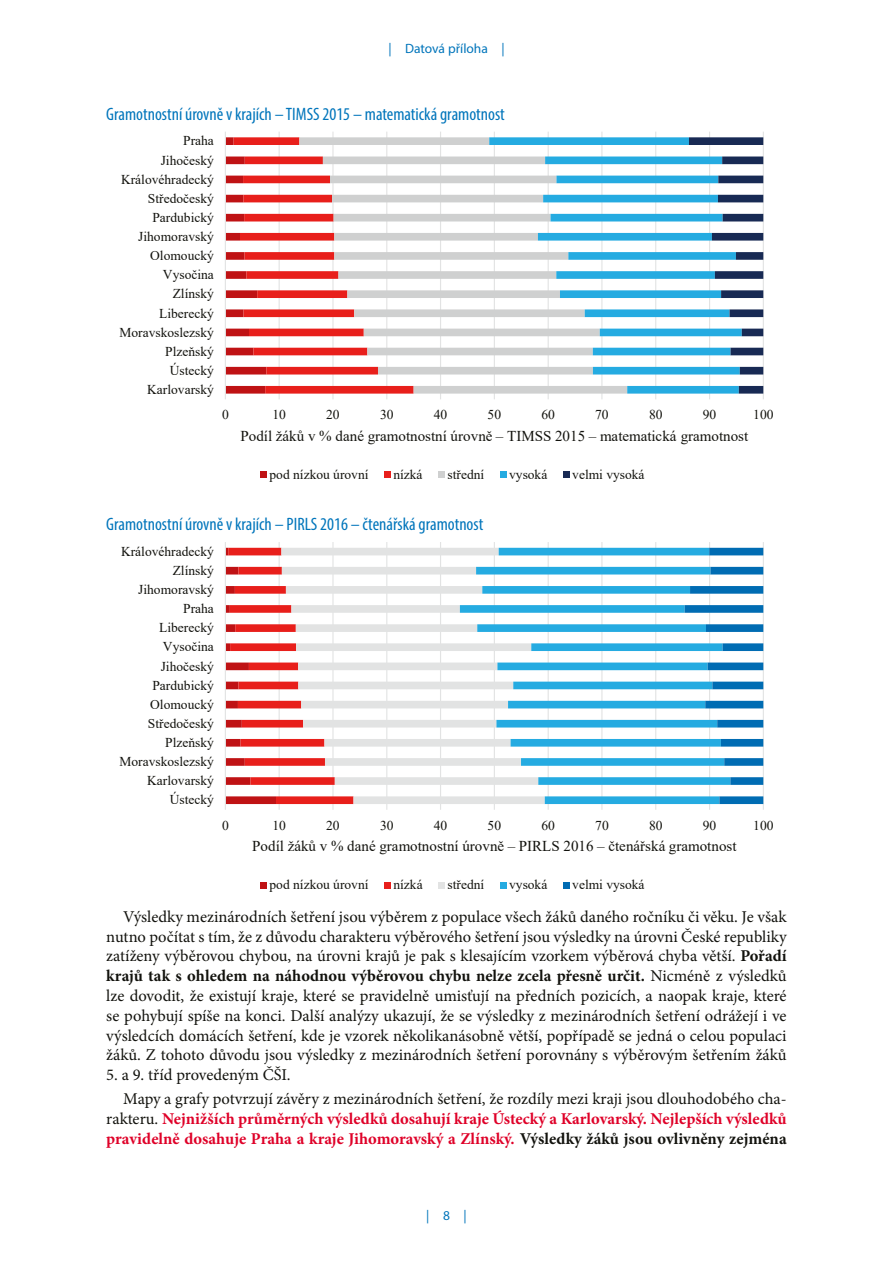
<style>
.page{position:relative;width:893px;height:1263px;background:#fff}
.page>*{position:absolute;margin:0;border:0;box-sizing:border-box;transform-origin:0 0}
.t1{font:condensed 18px "Myriad Pro";color:#0075bb}
.TEXT{font:16.5px/19.8px "Minion Pro";color:#12120d;text-align:justify}
.TEXT-2{font:700 16.5px/19.8px "Minion Pro";color:#df0028;text-align:justify}
.t2{font:15px "Times New Roman";color:#12120d}
.t3{font:13.5px "Times New Roman";color:#12120d}
.t4{font:13.5px "Myriad Pro";color:#0075bb}
.s1{font-weight:700}
.s2{font-weight:400;color:#12120d}
.s3{color:#12120d}
</style>
<div class="page">
<hr style="left:279px;top:132px;width:1px;height:267px;background:#e2e3e3">
<hr style="left:332px;top:132px;width:2px;height:267px;background:#e2e3e3">
<hr style="left:386px;top:132px;width:1px;height:267px;background:#e2e3e3">
<hr style="left:440px;top:132px;width:1px;height:267px;background:#e2e3e3">
<hr style="left:494px;top:132px;width:1px;height:267px;background:#e2e3e3">
<hr style="left:548px;top:132px;width:1px;height:267px;background:#e2e3e3">
<hr style="left:601px;top:132px;width:1px;height:267px;background:#e2e3e3">
<hr style="left:655px;top:132px;width:1px;height:267px;background:#e2e3e3">
<hr style="left:709px;top:132px;width:1px;height:267px;background:#e2e3e3">
<hr style="left:763px;top:132px;width:1px;height:267px;background:#e2e3e3">
<svg style="left:226px;top:137px;width:8px;height:257px"></svg>
<svg style="left:234px;top:137px;width:65px;height:257px"></svg>
<svg style="left:299px;top:137px;width:190px;height:257px"></svg>
<svg style="left:489px;top:137px;width:200px;height:257px"></svg>
<svg style="left:689px;top:137px;width:74px;height:257px"></svg>
<hr style="left:225px;top:132px;width:1px;height:267px;background:#e2e3e3">
<div style="left:260px;top:471px;width:7px;height:7px;background:#bf1214"></div>
<div style="left:384px;top:471px;width:7px;height:7px;background:#e81f1b"></div>
<div style="left:438px;top:471px;width:7px;height:7px;background:#cfd0d0"></div>
<div style="left:500px;top:471px;width:6px;height:7px;background:#25abe1"></div>
<div style="left:563px;top:471px;width:6px;height:7px;background:#182a54"></div>
<hr style="left:279px;top:542px;width:1px;height:268px;background:#e2e3e3">
<hr style="left:332px;top:542px;width:2px;height:268px;background:#e2e3e3">
<hr style="left:386px;top:542px;width:1px;height:268px;background:#e2e3e3">
<hr style="left:440px;top:542px;width:1px;height:268px;background:#e2e3e3">
<hr style="left:494px;top:542px;width:1px;height:268px;background:#e2e3e3">
<hr style="left:548px;top:542px;width:1px;height:268px;background:#e2e3e3">
<hr style="left:601px;top:542px;width:1px;height:268px;background:#e2e3e3">
<hr style="left:655px;top:542px;width:1px;height:268px;background:#e2e3e3">
<hr style="left:709px;top:542px;width:1px;height:268px;background:#e2e3e3">
<hr style="left:763px;top:542px;width:1px;height:268px;background:#e2e3e3">
<svg style="left:226px;top:548px;width:55px;height:256px"></svg>
<svg style="left:281px;top:548px;width:179px;height:256px"></svg>
<svg style="left:460px;top:548px;width:225px;height:256px"></svg>
<svg style="left:685px;top:548px;width:78px;height:256px"></svg>
<hr style="left:225px;top:542px;width:1px;height:268px;background:#e2e3e3">
<div style="left:260px;top:882px;width:7px;height:6px;background:#bf1214"></div>
<div style="left:384px;top:882px;width:7px;height:6px;background:#e81f1b"></div>
<div style="left:438px;top:882px;width:7px;height:6px;background:#e2e3e3"></div>
<svg style="left:500px;top:882px;width:6px;height:6px"></svg>
<svg style="left:563px;top:882px;width:6px;height:6px"></svg>
<p class="t4" style="left:388px;top:40px;width:118px">| Datová příloha |</p>
<p class="t1" style="left:106px;top:103px;width:400px">Gramotnostní úrovně v krajích – TIMSS 2015 – matematická gramotnost</p>
<p class="t3" style="left:183px;top:131px;width:32px">Praha</p>
<p class="t3" style="left:161px;top:151px;width:55px">Jihočeský</p>
<p class="t3" style="left:121px;top:170px;width:94px">Královéhradecký</p>
<p class="t3" style="left:148px;top:189px;width:67px">Středočeský</p>
<p class="t3" style="left:152px;top:208px;width:63px">Pardubický</p>
<p class="t3" style="left:138px;top:227px;width:77px">Jihomoravský</p>
<p class="t3" style="left:150px;top:246px;width:65px">Olomoucký</p>
<p class="t3" style="left:163px;top:265px;width:53px">Vysočina</p>
<p class="t3" style="left:173px;top:284px;width:43px">Zlínský</p>
<p class="t3" style="left:159px;top:303px;width:56px">Liberecký</p>
<p class="t3" style="left:119px;top:323px;width:96px">Moravskoslezský</p>
<p class="t3" style="left:165px;top:342px;width:50px">Plzeňský</p>
<p class="t3" style="left:170px;top:361px;width:46px">Ústecký</p>
<p class="t3" style="left:147px;top:380px;width:68px">Karlovarský</p>
<p class="t3" style="left:222px;top:405px;width:8px">0</p>
<p class="t3" style="left:272px;top:405px;width:15px">10</p>
<p class="t3" style="left:326px;top:405px;width:15px">20</p>
<p class="t3" style="left:380px;top:405px;width:15px">30</p>
<p class="t3" style="left:434px;top:405px;width:15px">40</p>
<p class="t3" style="left:488px;top:405px;width:15px">50</p>
<p class="t3" style="left:541px;top:405px;width:15px">60</p>
<p class="t3" style="left:595px;top:405px;width:15px">70</p>
<p class="t3" style="left:649px;top:405px;width:15px">80</p>
<p class="t3" style="left:703px;top:405px;width:15px">90</p>
<p class="t3" style="left:753px;top:405px;width:22px">100</p>
<p class="t2" style="left:240px;top:425px;width:509px">Podíl žáků v % dané gramotnostní úrovně – TIMSS 2015 – matematická gramotnost</p>
<p class="t3" style="left:270px;top:465px;width:100px">pod nízkou úrovní</p>
<p class="t3" style="left:393px;top:465px;width:31px">nízká</p>
<p class="t3" style="left:448px;top:465px;width:38px">střední</p>
<p class="t3" style="left:509px;top:465px;width:40px">vysoká</p>
<p class="t3" style="left:572px;top:465px;width:74px">velmi vysoká</p>
<p class="t1" style="left:106px;top:513px;width:379px">Gramotnostní úrovně v krajích – PIRLS 2016 – čtenářská gramotnost</p>
<p class="t3" style="left:121px;top:542px;width:94px">Královéhradecký</p>
<p class="t3" style="left:173px;top:561px;width:43px">Zlínský</p>
<p class="t3" style="left:138px;top:580px;width:77px">Jihomoravský</p>
<p class="t3" style="left:183px;top:599px;width:32px">Praha</p>
<p class="t3" style="left:159px;top:618px;width:56px">Liberecký</p>
<p class="t3" style="left:163px;top:637px;width:53px">Vysočina</p>
<p class="t3" style="left:161px;top:656px;width:55px">Jihočeský</p>
<p class="t3" style="left:152px;top:676px;width:63px">Pardubický</p>
<p class="t3" style="left:150px;top:695px;width:65px">Olomoucký</p>
<p class="t3" style="left:148px;top:714px;width:67px">Středočeský</p>
<p class="t3" style="left:165px;top:733px;width:50px">Plzeňský</p>
<p class="t3" style="left:119px;top:752px;width:96px">Moravskoslezský</p>
<p class="t3" style="left:147px;top:771px;width:68px">Karlovarský</p>
<p class="t3" style="left:170px;top:790px;width:46px">Ústecký</p>
<p class="t3" style="left:222px;top:816px;width:8px">0</p>
<p class="t3" style="left:272px;top:816px;width:15px">10</p>
<p class="t3" style="left:326px;top:816px;width:15px">20</p>
<p class="t3" style="left:380px;top:816px;width:15px">30</p>
<p class="t3" style="left:434px;top:816px;width:15px">40</p>
<p class="t3" style="left:488px;top:816px;width:15px">50</p>
<p class="t3" style="left:541px;top:816px;width:15px">60</p>
<p class="t3" style="left:595px;top:816px;width:15px">70</p>
<p class="t3" style="left:649px;top:816px;width:15px">80</p>
<p class="t3" style="left:703px;top:816px;width:15px">90</p>
<p class="t3" style="left:753px;top:816px;width:22px">100</p>
<p class="t2" style="left:252px;top:836px;width:486px">Podíl žáků v % dané gramotnostní úrovně – PIRLS 2016 – čtenářská gramotnost</p>
<p class="t3" style="left:270px;top:875px;width:100px">pod nízkou úrovní</p>
<p class="t3" style="left:393px;top:875px;width:31px">nízká</p>
<p class="t3" style="left:448px;top:875px;width:38px">střední</p>
<p class="t3" style="left:509px;top:875px;width:40px">vysoká</p>
<p class="t3" style="left:572px;top:875px;width:74px">velmi vysoká</p>
<p class="TEXT" style="left:106px;top:907px;width:682px;text-indent:17px">Výsledky mezinárodních šetření jsou výběrem z populace všech žáků daného ročníku či věku. Je však nutno počítat s tím, že z důvodu charakteru výběrového šetření jsou výsledky na úrovni České republiky zatíženy výběrovou chybou, na úrovni krajů je pak s klesajícím vzorkem výběrová chyba větší. <span class="s1">Pořadí krajů tak s ohledem na náhodnou výběrovou chybu nelze zcela přesně určit.</span> Nicméně z výsledků lze dovodit, že existují kraje, které se pravidelně umisťují na předních pozicích, a naopak kraje, které se pohybují spíše na konci. Další analýzy ukazují, že se výsledky z mezinárodních šetření odrážejí i ve výsledcích domácích šetření, kde je vzorek několikanásobně větší, popřípadě se jedná o celou populaci žáků. Z tohoto důvodu jsou výsledky z mezinárodních šetření porovnány s výběrovým šetřením žáků</p>
<p class="TEXT" style="left:106px;top:1065px;width:186px">5. a 9. tříd provedeným ČŠI.</p>
<p class="TEXT-2" style="left:106px;top:1089px;width:682px;text-indent:17px"><span class="s2">Mapy a grafy potvrzují závěry z mezinárodních šetření, že rozdíly mezi kraji jsou dlouhodobého cha&shy;rakteru.</span> Nejnižších průměrných výsledků dosahují kraje Ústecký a Karlovarský. Nejlepších výsledků pravidelně dosahuje Praha a kraje Jihomoravský a Zlínský. <span class="s3">Výsledky žáků jsou ovlivněny zejména</span></p>
<p class="t4" style="left:426px;top:1207px;width:42px">|8|</p>
</div>
